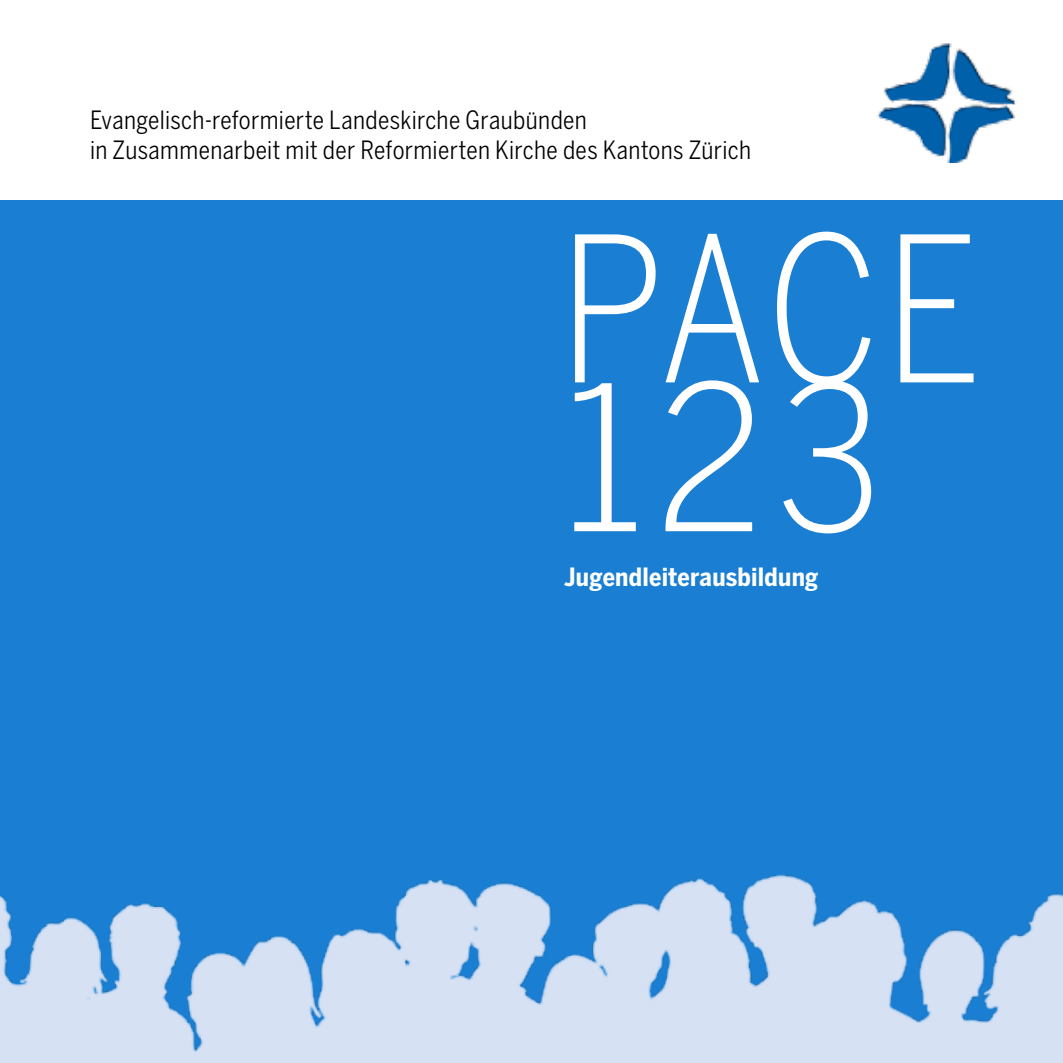
<style>
.page{position:relative;width:1063px;height:1063px;background:#fff}
.page>*{position:absolute;margin:0;border:0;box-sizing:border-box;transform-origin:0 0}
.t1{font:300 200px "Benton Sans Cond";letter-spacing:.025em;color:#fff}
.t2{font:300 200px "Benton Sans Cond";letter-spacing:.025em;color:#fff;scale:1.11 1}
.t3{font:25px/30px "Benton Sans Cond";letter-spacing:.015em;color:#000}
.t4{font:700 25px "Benton Sans Cond";letter-spacing:.01em;color:#fff}
</style>
<div class="page">
<div style="left:0;top:200px;width:1063px;height:863px;background:#1a7fd3"></div>
<img style="left:878px;top:43px;width:138px;height:120px">
<img style="left:1px;top:875px;width:1062px;height:188px">
<img style="left:0;top:881px;width:1px;height:182px">
<p class="t3" style="left:90px;top:105px;width:663px">Evangelisch-reformierte Landeskirche Graubünden<br>in Zusammenarbeit mit der Reformierten Kirche des Kantons Zürich</p>
<h1 class="t1" style="left:559px;top:194px;width:425px">PACE</h1>
<h1 class="t2" style="left:562px;top:342px;width:290px">123</h1>
<p class="t4" style="left:564px;top:563px;width:256px">Jugendleiterausbildung</p>
</div>
